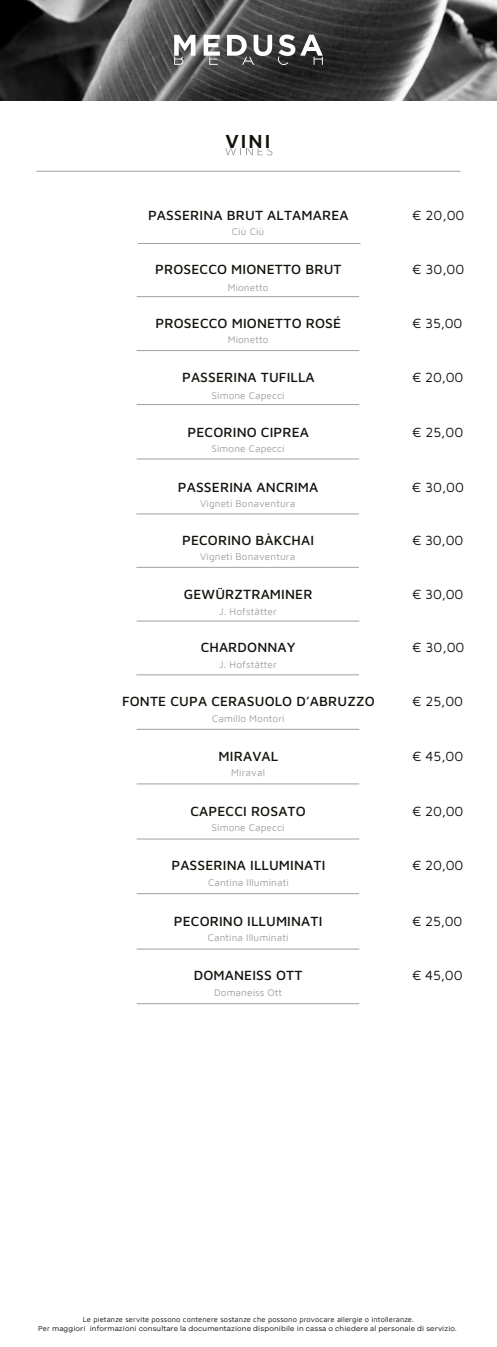
<style>
.page{position:relative;width:497px;height:1347px;background:#fff}
.page>*{position:absolute;margin:0;border:0;box-sizing:border-box;transform-origin:0 0}
.t1{font:600 19.5px "Maven Pro";color:#13110c}
.t2{font:500 13.75px "Maven Pro";letter-spacing:.01em;color:#13110c}
.t3{font:13.75px "Maven Pro";letter-spacing:-.015em;color:#13110c}
.t4{font:10px "Maven Pro";letter-spacing:.01em;color:#a0a0a0}
.t5{font:7.5px "Galyon";letter-spacing:.015em;color:#13110c}
.t6{font:7.5px "Maven Pro";letter-spacing:.015em;color:#13110c}
.s1{font-family:"Maven Pro"}
</style>
<div class="page">
<img style="left:0;top:0;width:496px;height:100px">
<svg style="left:174px;top:35px;width:21px;height:30px"></svg>
<svg style="left:203px;top:35px;width:16px;height:30px"></svg>
<svg style="left:227px;top:34px;width:95px;height:31px"></svg>
<hr style="left:36px;top:171px;width:424px;height:1px;background:#a0a0a0">
<svg style="left:225px;top:148px;width:47px;height:7px"></svg>
<hr style="left:138px;top:243px;width:222px;height:1px;background:#a0a0a0">
<hr style="left:136px;top:296px;width:223px;height:1px;background:#a0a0a0">
<hr style="left:136px;top:350px;width:223px;height:1px;background:#a0a0a0">
<hr style="left:136px;top:458px;width:222px;height:1px;background:#a0a0a0">
<hr style="left:136px;top:513px;width:222px;height:1px;background:#a0a0a0">
<hr style="left:136px;top:567px;width:222px;height:1px;background:#a0a0a0">
<hr style="left:136px;top:404px;width:223px;height:1px;background:#a0a0a0">
<hr style="left:136px;top:674px;width:222px;height:1px;background:#a0a0a0">
<hr style="left:136px;top:729px;width:223px;height:1px;background:#a0a0a0">
<hr style="left:136px;top:620px;width:223px;height:1px;background:#a0a0a0">
<hr style="left:136px;top:783px;width:223px;height:1px;background:#a0a0a0">
<hr style="left:136px;top:838px;width:223px;height:1px;background:#a0a0a0">
<hr style="left:136px;top:893px;width:223px;height:1px;background:#a0a0a0">
<hr style="left:136px;top:948px;width:223px;height:1px;background:#a0a0a0">
<hr style="left:136px;top:1003px;width:223px;height:1px;background:#a0a0a0">
<h1 class="t1" style="left:225px;top:128px;width:46px">VINI</h1>
<p class="t2" style="left:148px;top:205px;width:202px">PASSERINA BRUT ALTAMAREA</p>
<p class="t4" style="left:232px;top:225px;width:34px">Ciù Ciù</p>
<p class="t3" style="left:411px;top:205px;width:54px">€ 20,00</p>
<p class="t2" style="left:155px;top:260px;width:188px">PROSECCO MIONETTO BRUT</p>
<p class="t4" style="left:227px;top:280px;width:42px">Mionetto</p>
<p class="t3" style="left:411px;top:260px;width:54px">€ 30,00</p>
<p class="t2" style="left:155px;top:314px;width:187px">PROSECCO MIONETTO ROSÉ</p>
<p class="t4" style="left:227px;top:333px;width:42px">Mionetto</p>
<p class="t3" style="left:412px;top:314px;width:52px">€ 35,00</p>
<p class="t2" style="left:182px;top:368px;width:134px">PASSERINA TUFILLA</p>
<p class="t4" style="left:211px;top:388px;width:74px">Simone Capecci</p>
<p class="t3" style="left:412px;top:368px;width:53px">€ 20,00</p>
<p class="t2" style="left:187px;top:422px;width:123px">PECORINO CIPREA</p>
<p class="t4" style="left:211px;top:442px;width:74px">Simone Capecci</p>
<p class="t3" style="left:411px;top:422px;width:53px">€ 25,00</p>
<p class="t2" style="left:178px;top:477px;width:142px">PASSERINA ANCRIMA</p>
<p class="t4" style="left:200px;top:496px;width:96px">Vigneti Bonaventura</p>
<p class="t3" style="left:411px;top:477px;width:54px">€ 30,00</p>
<p class="t2" style="left:182px;top:531px;width:133px">PECORINO BÀKCHAI</p>
<p class="t4" style="left:200px;top:550px;width:96px">Vigneti Bonaventura</p>
<p class="t3" style="left:411px;top:531px;width:53px">€ 30,00</p>
<p class="t2" style="left:183px;top:584px;width:130px">GEWÜRZTRAMINER</p>
<p class="t4" style="left:219px;top:605px;width:59px">J. Hofstätter</p>
<p class="t3" style="left:412px;top:584px;width:53px">€ 30,00</p>
<p class="t2" style="left:200px;top:638px;width:96px">CHARDONNAY</p>
<p class="t4" style="left:219px;top:657px;width:59px">J. Hofstätter</p>
<p class="t2" style="left:122px;top:692px;width:254px">FONTE CUPA CERASUOLO D’ABRUZZO</p>
<p class="t4" style="left:212px;top:711px;width:74px">Camillo Montori</p>
<p class="t3" style="left:411px;top:638px;width:54px">€ 30,00</p>
<p class="t3" style="left:411px;top:692px;width:52px">€ 25,00</p>
<p class="t2" style="left:218px;top:746px;width:61px">MIRAVAL</p>
<p class="t4" style="left:231px;top:766px;width:35px">Miraval</p>
<p class="t3" style="left:411px;top:746px;width:53px">€ 45,00</p>
<p class="t2" style="left:190px;top:801px;width:117px">CAPECCI ROSATO</p>
<p class="t4" style="left:211px;top:820px;width:74px">Simone Capecci</p>
<p class="t3" style="left:412px;top:801px;width:53px">€ 20,00</p>
<p class="t2" style="left:171px;top:856px;width:155px">PASSERINA ILLUMINATI</p>
<p class="t4" style="left:208px;top:875px;width:82px">Cantina Illuminati</p>
<p class="t3" style="left:412px;top:856px;width:53px">€ 20,00</p>
<p class="t2" style="left:174px;top:911px;width:150px">PECORINO ILLUMINATI</p>
<p class="t4" style="left:207px;top:930px;width:82px">Cantina Illuminati</p>
<p class="t3" style="left:412px;top:911px;width:52px">€ 25,00</p>
<p class="t2" style="left:193px;top:966px;width:110px">DOMANEISS OTT</p>
<p class="t4" style="left:214px;top:985px;width:69px">Domaneiss Ott</p>
<p class="t3" style="left:412px;top:966px;width:52px">€ 45,00</p>
<p class="t6" style="left:83px;top:1313px;width:332px">Le pietanze servite possono contenere sostanze che possono provocare allergie o intolleranze.</p>
<p class="t5" style="left:38px;top:1322px;width:419px"><span class="s1">Per</span> maggiori informazioni consultare la documentazione disponibile in cassa o chiedere al personale di servizio.</p>
</div>
